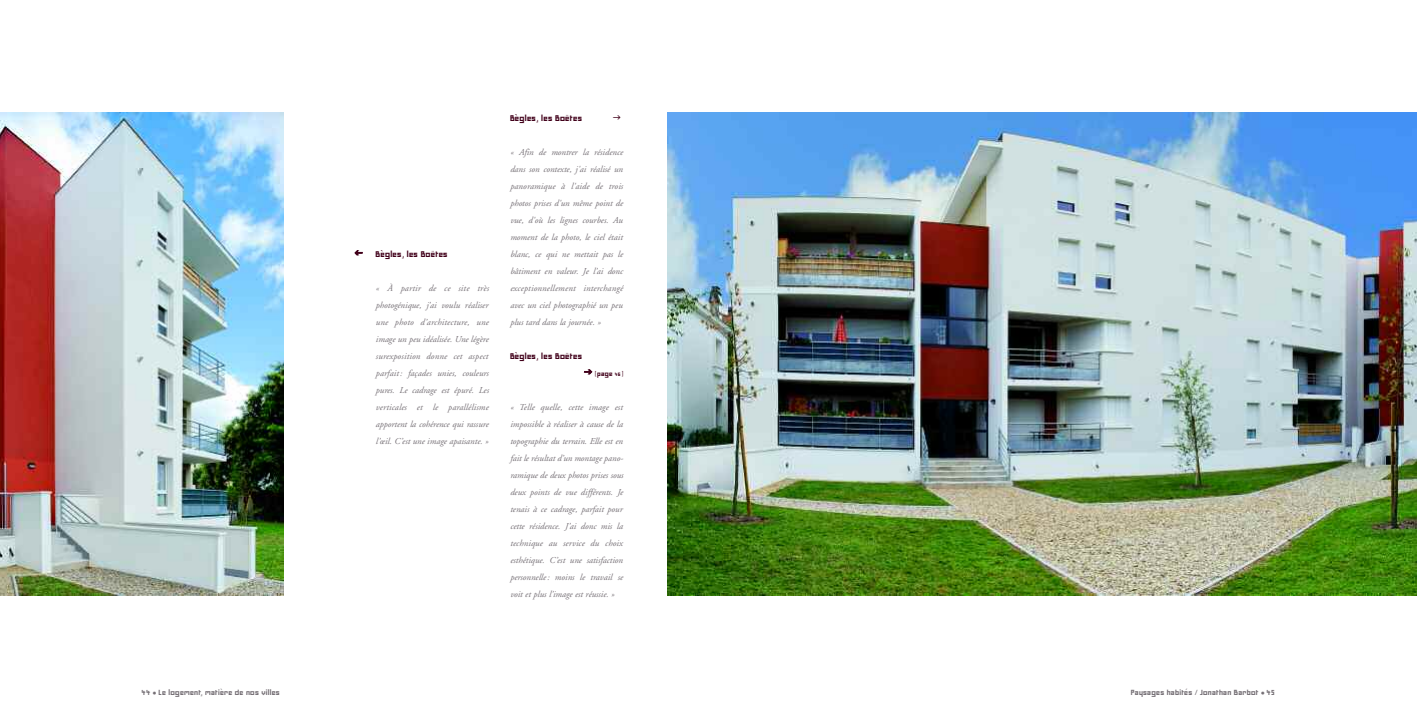
<style>
.page{position:relative;width:1417px;height:708px;background:#fff}
.page>*{position:absolute;margin:0;border:0;box-sizing:border-box;transform-origin:0 0}
.t1{font:10px "Minimum A Noir";color:#41001a}
.t2{font:italic 9px/17px "Adobe Garamond";color:#746e74;text-align:justify}
.t3{font:9px "Minimum A Noir";color:#746e74}
.t4{font:8px "Minimum A Noir";color:#41001a}
.s1{font-size:12px}
</style>
<div class="page">
<img style="left:0;top:112px;width:1417px;height:484px">
<svg style="left:613px;top:115px;width:7px;height:4px"></svg>
<svg style="left:584px;top:370px;width:8px;height:4px"></svg>
<svg style="left:355px;top:251px;width:7px;height:4px"></svg>
<p class="t3" style="left:141px;top:687px;width:140px"><span class="s1">44</span> • Le logement, matière de nos villes</p>
<p class="t1" style="left:376px;top:247px;width:74px">Bègles, les Boëtes</p>
<p class="t2" style="left:376px;top:280px;width:115px">« À partir de ce site très photogénique, j’ai voulu réaliser une photo d’architecture, une image un peu idéalisée. Une légère surexposition donne cet aspect parfait : façades unies, couleurs pures. Le cadrage est épuré. Les verticales et le parallélisme apportent la cohérence qui rassure l’œil. C’est une image apaisante. »</p>
<p class="t1" style="left:510px;top:111px;width:74px">Bègles, les Boëtes</p>
<p class="t2" style="left:510px;top:144px;width:114px">« Afin de montrer la résidence dans son contexte, j'ai réalisé un panoramique à l'aide de trois photos prises d'un même point de vue, d'où les lignes courbes. Au moment de la photo, le ciel était blanc, ce qui ne mettait pas le bâtiment en valeur. Je l’ai donc exceptionnellement interchangé avec un ciel photographié un peu plus tard dans la journée. »</p>
<p class="t1" style="left:510px;top:349px;width:74px">Bègles, les Boëtes</p>
<p class="t4" style="left:595px;top:368px;width:30px">(page 46)</p>
<p class="t2" style="left:510px;top:399px;width:115px">« Telle quelle, cette image est impossible à réaliser à cause de la topographie du terrain. Elle est en fait le résultat d’un montage pano&shy;ramique de deux photos prises sous deux points de vue différents. Je tenais à ce cadrage, parfait pour cette résidence. J’ai donc mis la technique au service du choix esthétique. C’est une satisfaction personnelle: moins le travail se voit et plus l’image est réussie. »</p>
<p class="t3" style="left:1131px;top:687px;width:146px">Paysages habités / Jonathan Barbot • <span class="s1">45</span></p>
</div>
